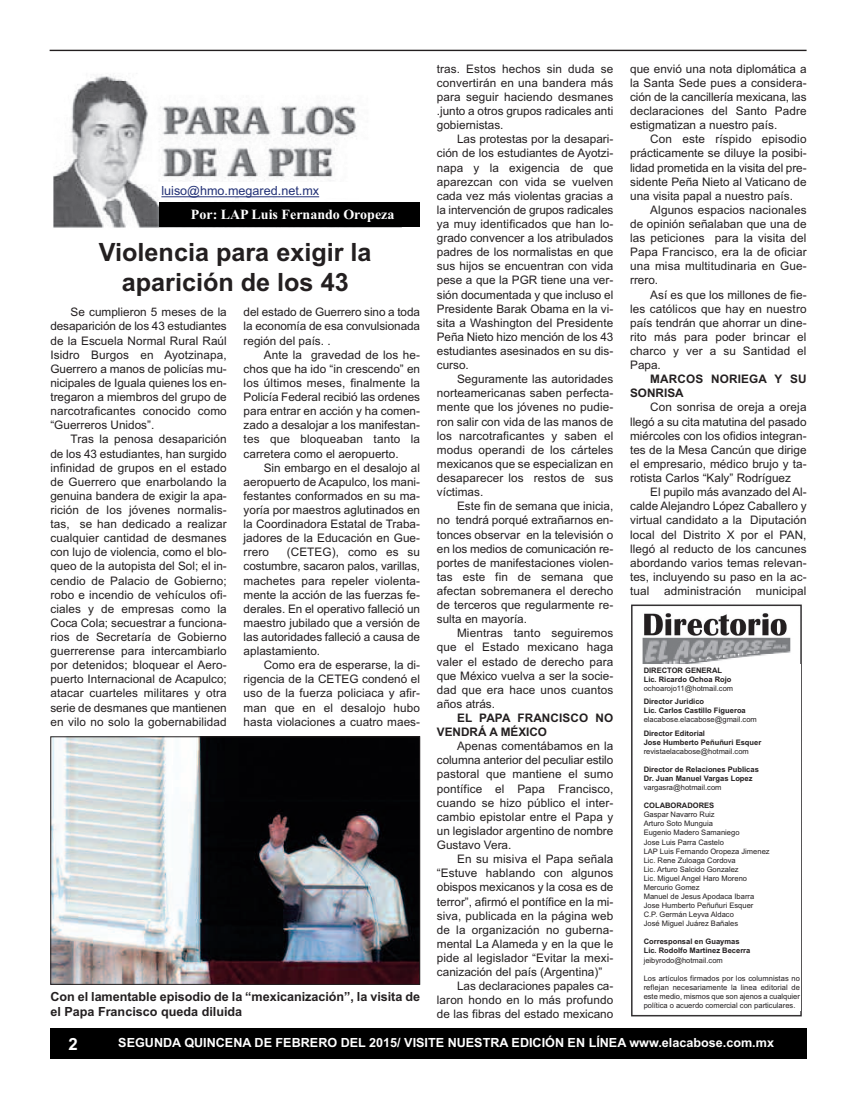
<style>
.page{position:relative;width:857px;height:1109px;background:#fff}
.page>*{position:absolute;margin:0;border:0;box-sizing:border-box;transform-origin:0 0}
.t1{font:700 25.2px/30.2px "Arial";color:#231f20;text-align:center}
.t2{font:700 16.8px "Arial";color:#fff}
.t3{font:700 14px "Times New Roman";color:#fff}
.t4{font:700 12.6px/15.1px "Arial";color:#231f20}
.t5{font:700 12.6px "Arial";color:#fff}
.t6{font:12.6px "Arial";color:#223176}
.t7{font:11.76px/14.1px "Arial";color:#231f20;text-align:justify}
.t8{font:700 11.76px/14.1px "Arial";letter-spacing:.01em;color:#231f20}
.t9{font:7.56px/9.1px "Arial";color:#231f20}
.t10{font:700 7.56px/9.1px "Arial";color:#231f20}
</style>
<div class="page">
<div style="left:50px;top:1028px;width:756px;height:30px;background:#000"></div>
<hr style="left:50px;top:50px;width:756px;height:1px;background:#231f20">
<img style="left:53px;top:74px;width:352px;height:154px">
<div style="left:159px;top:203px;width:261px;height:24px;background:#000"></div>
<img style="left:631px;top:604px;width:171px;height:413px">
<div style="left:638px;top:665px;width:162px;height:346px;background:#fff"></div>
<img style="left:52px;top:738px;width:366px;height:245px">
<div style="left:50px;top:736px;width:370px;height:249px;border:1px solid #231f20"></div>
<div style="left:158px;top:182px;width:262px;height:14px;background:#fff"></div>
<hr style="left:161px;top:196px;width:158px;height:1px;background:#223176">
<p class="t6" style="left:161px;top:184px;width:159px">luiso@hmo.megared.net.mx</p>
<p class="t3" style="left:191px;top:206px;width:205px">Por: LAP Luis Fernando Oropeza</p>
<h1 class="t1" style="left:99px;top:237px;width:274px">Violencia para exigir la aparición de los 43</h1>
<p class="t7" style="left:50px;top:305px;width:178px;text-indent:20px">Se cumplieron 5 meses de la desaparición de los 43 estudiantes de la Escuela Normal Rural Raúl Isidro Burgos en Ayotzinapa, Guerrero a manos de policías mu&shy;nicipales de Iguala quienes los en&shy;tregaron a miembros del grupo de narcotraficantes conocido como “Guerreros Unidos”.</p>
<p class="t7" style="left:50px;top:432px;width:178px;text-indent:20px">Tras la penosa desaparición de los 43 estudiantes, han surgido infinidad de grupos en el estado de Guerrero que enarbolando la genuina bandera de exigir la apa&shy;rición de los jóvenes normalis&shy;tas, se han dedicado a realizar cualquier cantidad de desmanes con lujo de violencia, como el blo&shy;queo de la autopista del Sol; el in&shy;cendio de Palacio de Gobierno; robo e incendio de vehículos ofi&shy;ciales y de empresas como la Coca Cola; secuestrar a funciona&shy;rios de Secretaría de Gobierno guerrerense para intercambiarlo por detenidos; bloquear el Aero&shy;puerto Internacional de Acapulco; atacar cuarteles militares y otra serie de desmanes que mantienen en vilo no solo la gobernabilidad</p>
<p class="t7" style="left:244px;top:305px;width:178px">del estado de Guerrero sino a toda la economía de esa convulsionada región del país. .</p>
<p class="t7" style="left:244px;top:348px;width:178px;text-indent:20px">Ante la gravedad de los he&shy;chos que ha ido “in crescendo” en los últimos meses, finalmente la Policía Federal recibió las ordenes para entrar en acción y ha comen&shy;zado a desalojar a los manifestan&shy;tes que bloqueaban tanto la carretera como el aeropuerto.</p>
<p class="t7" style="left:244px;top:460px;width:178px;text-indent:20px">Sin embargo en el desalojo al aeropuerto de Acapulco, los mani&shy;festantes conformados en su ma&shy;yoría por maestros aglutinados en la Coordinadora Estatal de Traba&shy;jadores de la Educación en Gue&shy;rrero</p>
<p class="t7" style="left:244px;top:545px;width:178px;text-indent:43px">(CETEG), como es su costumbre, sacaron palos, varillas, machetes para repeler violenta&shy;mente la acción de las fuerzas fe&shy;derales. En el operativo falleció un maestro jubilado que a versión de las autoridades falleció a causa de aplastamiento.</p>
<p class="t7" style="left:244px;top:658px;width:178px;text-indent:20px">Como era de esperarse, la di&shy;rigencia de la CETEG condenó el uso de la fuerza policiaca y afir&shy;man que en el desalojo hubo hasta violaciones a cuatro maes-</p>
<p class="t4" style="left:50px;top:989px;width:371px">Con el lamentable episodio de la “mexicanización”, la visita de el Papa Francisco queda diluida</p>
<p class="t7" style="left:437px;top:62px;width:178px">tras. Estos hechos sin duda se convertirán en una bandera más para seguir haciendo desmanes .junto a otros grupos radicales anti gobiernistas.</p>
<p class="t7" style="left:437px;top:132px;width:178px;text-indent:20px">Las protestas por la desapari&shy;ción de los estudiantes de Ayotzi&shy;napa y la exigencia de que aparezcan con vida se vuelven cada vez más violentas gracias a la intervención de grupos radicales ya muy identificados que han lo&shy;grado convencer a los atribulados padres de los normalistas en que sus hijos se encuentran con vida pese a que la PGR tiene una ver&shy;sión documentada y que incluso el Presidente Barak Obama en la vi&shy;sita a Washington del Presidente Peña Nieto hizo mención de los 43 estudiantes asesinados en su dis&shy;curso.</p>
<p class="t7" style="left:437px;top:372px;width:178px;text-indent:20px">Seguramente las autoridades norteamericanas saben perfecta&shy;mente que los jóvenes no pudie&shy;ron salir con vida de las manos de los narcotraficantes y saben el modus operandi de los cárteles mexicanos que se especializan en desaparecer los restos de sus víctimas.</p>
<p class="t7" style="left:437px;top:499px;width:178px;text-indent:20px">Este fin de semana que inicia, no tendrá porqué extrañarnos en&shy;tonces observar en la televisión o en los medios de comunicación re&shy;portes de manifestaciones violen&shy;tas este fin de semana que afectan sobremanera el derecho de terceros que regularmente re&shy;sulta en mayoría.</p>
<p class="t7" style="left:437px;top:626px;width:178px;text-indent:20px">Mientras tanto seguiremos que el Estado mexicano haga valer el estado de derecho para que México vuelva a ser la socie&shy;dad que era hace unos cuantos años atrás.</p>
<p class="t8" style="left:437px;top:711px;width:178px;text-indent:20px">EL PAPA FRANCISCO NO<br>VENDRÁ A MÉXICO</p>
<p class="t7" style="left:437px;top:739px;width:178px;text-indent:20px">Apenas comentábamos en la columna anterior del peculiar estilo pastoral que mantiene el sumo pontífice el Papa Francisco, cuando se hizo público el inter&shy;cambio epistolar entre el Papa y un legislador argentino de nombre Gustavo Vera.</p>
<p class="t7" style="left:457px;top:852px;width:158px">En su misiva el Papa señala</p>
<p class="t7" style="left:437px;top:866px;width:178px">“Estuve hablando con algunos</p>
<p class="t7" style="left:437px;top:880px;width:178px">obispos mexicanos y la cosa es de</p>
<p class="t7" style="left:437px;top:894px;width:178px">terror”, afirmó el pontífice en la mi-</p>
<p class="t7" style="left:437px;top:908px;width:178px">siva, publicada en la página web</p>
<p class="t7" style="left:437px;top:922px;width:178px">de la organización no guberna-</p>
<p class="t7" style="left:437px;top:937px;width:178px">mental La Alameda y en la que le</p>
<p class="t7" style="left:437px;top:951px;width:178px">pide al legislador “Evitar la mexi-</p>
<p class="t7" style="left:437px;top:965px;width:167px">canización del país (Argentina)”</p>
<p class="t7" style="left:457px;top:979px;width:158px">Las declaraciones papales ca-</p>
<p class="t7" style="left:437px;top:993px;width:178px">laron hondo en lo más profundo</p>
<p class="t7" style="left:437px;top:1007px;width:178px">de las fibras del estado mexicano</p>
<p class="t7" style="left:630px;top:62px;width:178px">que envió una nota diplomática a la Santa Sede pues a considera&shy;ción de la cancillería mexicana, las declaraciones del Santo Padre estigmatizan a nuestro país.</p>
<p class="t7" style="left:630px;top:132px;width:178px;text-indent:20px">Con este ríspido episodio prácticamente se diluye la posibi&shy;lidad prometida en la visita del pre&shy;sidente Peña Nieto al Vaticano de una visita papal a nuestro país.</p>
<p class="t7" style="left:630px;top:203px;width:178px;text-indent:20px">Algunos espacios nacionales de opinión señalaban que una de las peticiones para la visita del Papa Francisco, era la de oficiar una misa multitudinaria en Gue&shy;rrero.</p>
<p class="t7" style="left:630px;top:287px;width:178px;text-indent:20px">Así es que los millones de fie&shy;les católicos que hay en nuestro país tendrán que ahorrar un dine&shy;rito más para poder brincar el charco y ver a su Santidad el Papa.</p>
<p class="t8" style="left:630px;top:372px;width:178px;text-indent:20px">MARCOS NORIEGA Y SU<br>SONRISA</p>
<p class="t7" style="left:630px;top:400px;width:178px;text-indent:20px">Con sonrisa de oreja a oreja llegó a su cita matutina del pasado miércoles con los ofidios integran&shy;tes de la Mesa Cancún que dirige el empresario, médico brujo y ta&shy;rotista Carlos “Kaly” Rodríguez</p>
<p class="t7" style="left:630px;top:485px;width:178px;text-indent:20px">El pupilo más avanzado del Al&shy;calde Alejandro López Caballero y virtual candidato a la Diputación local del Distrito X por el PAN, llegó al reducto de los cancunes abordando varios temas relevan&shy;tes, incluyendo su paso en la ac&shy;tual administración municipal</p>
<p class="t10" style="left:644px;top:666px;width:89px">DIRECTOR GENERAL<br>Lic. Ricardo Ochoa Rojo</p>
<p class="t9" style="left:644px;top:684px;width:91px">ochoarojo11@hotmail.com</p>
<p class="t10" style="left:644px;top:697px;width:104px">Director Juridico<br>Lic. Carlos Castillo Figueroa</p>
<p class="t9" style="left:644px;top:715px;width:115px">elacabose.elacabose@gmail.com</p>
<p class="t10" style="left:644px;top:728px;width:119px">Director Editorial<br>Jose Humberto Peñuñuri Esquer</p>
<p class="t9" style="left:644px;top:747px;width:107px">revistaelacabose@hotmail.com</p>
<p class="t10" style="left:644px;top:765px;width:117px">Director de Relaciones Publicas<br>Dr. Juan Manuel Vargas Lopez</p>
<p class="t9" style="left:644px;top:783px;width:79px">vargasra@hotmail.com</p>
<p class="t10" style="left:644px;top:801px;width:72px">COLABORADORES</p>
<p class="t9" style="left:644px;top:810px;width:127px">Gaspar Navarro Ruiz<br>Arturo Soto Munguia<br>Eugenio Madero Samaniego<br>Jose Luis Parra Castelo<br>LAP Luis Fernando Oropeza Jimenez<br>Lic. Rene Zuloaga Cordova<br>Lic. Arturo Salcido Gonzalez<br>Lic. Miguel Angel Haro Moreno<br>Mercurio Gomez<br>Manuel de Jesus Apodaca Ibarra<br>Jose Humberto Peñuñuri Esquer<br>C.P. Germán Leyva Aldaco<br>José Miguel Juárez Bañales</p>
<p class="t10" style="left:644px;top:937px;width:108px">Corresponsal en Guaymas<br>Lic. Rodolfo Martinez Becerra</p>
<p class="t9" style="left:644px;top:955px;width:81px">jeibyrodo@hotmail.com</p>
<p class="t9" style="left:644px;top:973px;width:158px;text-align:justify">Los artículos firmados por los columnistas no reflejan necesariamente la linea editorial de este medio, mismos que son ajenos a cualquier política o acuerdo comercial con particulares.</p>
<h2 class="t2" style="left:68px;top:1034px;width:11px">2</h2>
<p class="t5" style="left:118px;top:1035px;width:657px">SEGUNDA QUINCENA DE FEBRERO DEL 2015/ VISITE NUESTRA EDICIÓN EN LÍNEA www.elacabose.com.mx</p>
</div>
